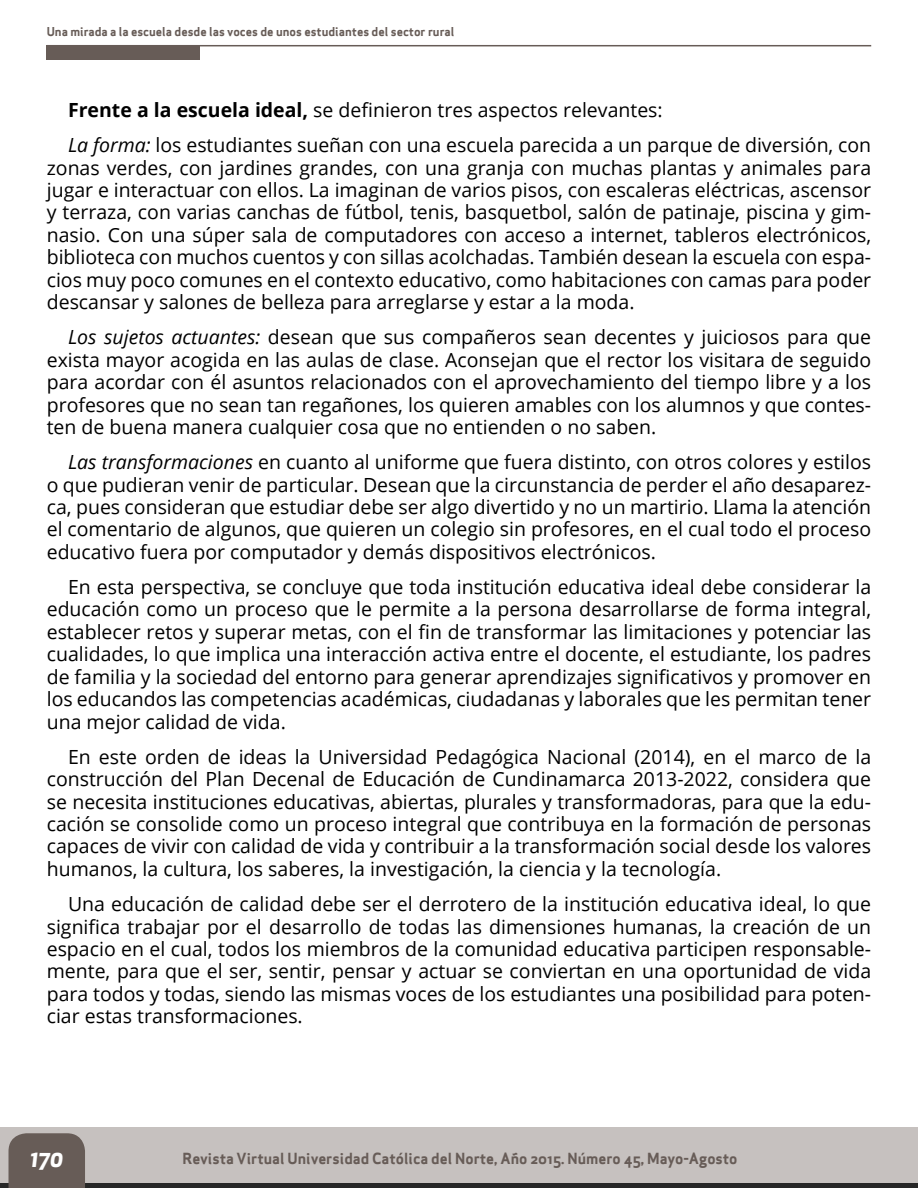
<style>
.page{position:relative;width:918px;height:1188px;background:#fff}
.page>*{position:absolute;margin:0;border:0;box-sizing:border-box;transform-origin:0 0}
.t1{font:italic 700 22.5px "Apex New";color:#fff}
.t2{font:19.5px/22.5px "Open Sans";color:#000;text-align:justify}
.t3{font:15px "Apex Sans Bold ST";color:#675c57}
.t4{font:12px "Apex Sans Bold ST";color:#675c57}
.s1{font-weight:700}
.s2{font-style:italic}
</style>
<div class="page">
<div style="left:0;top:1128px;width:918px;height:60px;background:#c6c1bf"></div>
<hr style="left:0;top:1184px;width:918px;height:4px;background:#262626">
<div style="left:9px;top:1133px;width:76px;height:55px;background:#675c57"></div>
<hr style="left:47px;top:45px;width:824px;height:1px;background:#675c57">
<div style="left:47px;top:45px;width:153px;height:14px;background:#675c57"></div>
<p class="t4" style="left:47px;top:24px;width:409px">Una mirada a la escuela desde las voces de unos estudiantes del sector rural</p>
<p class="t2" style="left:68px;top:92px;width:805px;line-height:35.2px"><span class="s1">Frente a la escuela ideal,</span> se definieron tres aspectos relevantes:<br><span class="s2">La forma:</span> los estudiantes sueñan con una escuela parecida a un parque de diversión, con</p>
<p class="t2" style="left:47px;top:156px;width:826px">zonas verdes, con jardines grandes, con una granja con muchas plantas y animales para jugar e interactuar con ellos. La imaginan de varios pisos, con escaleras eléctricas, ascensor y terraza, con varias canchas de fútbol, tenis, basquetbol, salón de patinaje, piscina y gim&shy;nasio. Con una súper sala de computadores con acceso a internet, tableros electrónicos, biblioteca con muchos cuentos y con sillas acolchadas. También desean la escuela con espa&shy;cios muy poco comunes en el contexto educativo, como habitaciones con camas para poder descansar y salones de belleza para arreglarse y estar a la moda.</p>
<p class="t2" style="left:47px;top:326px;width:826px;text-indent:21px"><span class="s2">Los sujetos actuantes:</span> desean que sus compañeros sean decentes y juiciosos para que exista mayor acogida en las aulas de clase. Aconsejan que el rector los visitara de seguido para acordar con él asuntos relacionados con el aprovechamiento del tiempo libre y a los profesores que no sean tan regañones, los quieren amables con los alumnos y que contes&shy;ten de buena manera cualquier cosa que no entienden o no saben.</p>
<p class="t2" style="left:47px;top:450px;width:826px;text-indent:21px"><span class="s2">Las transformaciones</span> en cuanto al uniforme que fuera distinto, con otros colores y estilos o que pudieran venir de particular. Desean que la circunstancia de perder el año desaparez&shy;ca, pues consideran que estudiar debe ser algo divertido y no un martirio. Llama la atención el comentario de algunos, que quieren un colegio sin profesores, en el cual todo el proceso educativo fuera por computador y demás dispositivos electrónicos.</p>
<p class="t2" style="left:47px;top:575px;width:826px;text-indent:21px">En esta perspectiva, se concluye que toda institución educativa ideal debe considerar la educación como un proceso que le permite a la persona desarrollarse de forma integral, establecer retos y superar metas, con el fin de transformar las limitaciones y potenciar las cualidades, lo que implica una interacción activa entre el docente, el estudiante, los padres de familia y la sociedad del entorno para generar aprendizajes significativos y promover en los educandos las competencias académicas, ciudadanas y laborales que les permitan tener una mejor calidad de vida.</p>
<p class="t2" style="left:47px;top:745px;width:826px;text-indent:21px">En este orden de ideas la Universidad Pedagógica Nacional (2014), en el marco de la construcción del Plan Decenal de Educación de Cundinamarca 2013-2022, considera que se necesita instituciones educativas, abiertas, plurales y transformadoras, para que la edu&shy;cación se consolide como un proceso integral que contribuya en la formación de personas capaces de vivir con calidad de vida y contribuir a la transformación social desde los valores humanos, la cultura, los saberes, la investigación, la ciencia y la tecnología.</p>
<p class="t2" style="left:47px;top:892px;width:826px;text-indent:21px">Una educación de calidad debe ser el derrotero de la institución educativa ideal, lo que significa trabajar por el desarrollo de todas las dimensiones humanas, la creación de un espacio en el cual, todos los miembros de la comunidad educativa participen responsable&shy;mente, para que el ser, sentir, pensar y actuar se conviertan en una oportunidad de vida para todos y todas, siendo las mismas voces de los estudiantes una posibilidad para poten&shy;ciar estas transformaciones.</p>
<p class="t1" style="left:30px;top:1142px;width:34px">170</p>
<p class="t3" style="left:183px;top:1148px;width:557px">Revista Virtual Universidad Católica del Norte, Año 2015. Número 45, Mayo-Agosto</p>
</div>
